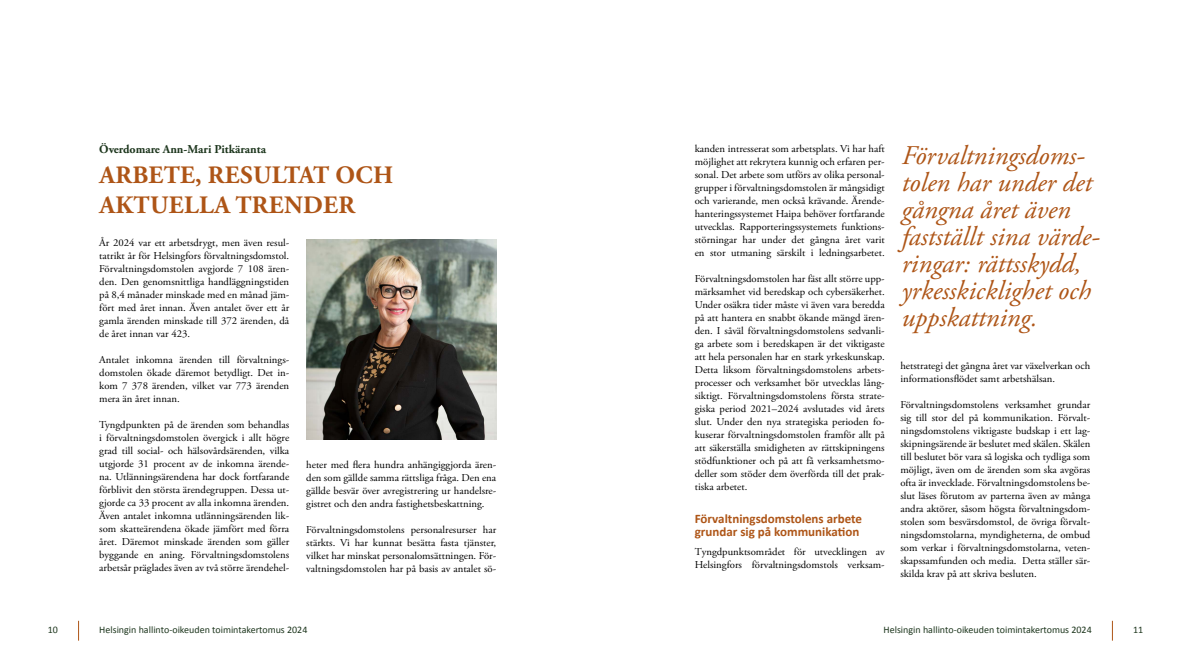
<style>
.page{position:relative;width:1191px;height:669px;background:#fff}
.page>*{position:absolute;margin:0;border:0;box-sizing:border-box;transform-origin:0 0}
.t1{font:italic 27px/27px "Adobe Garamond Pro";color:#ae5517}
.otsikko_h1{font:700 25px/30px "Adobe Garamond Pro";letter-spacing:.015em;color:#ae5517}
.valiotsikko_h2{font:700 13px/13px "Calibri";color:#ae5517}
.leipis_p{font:700 12px "Adobe Garamond Pro";color:#1d361d}
.leipis_p-2{font:10.5px/13px "Adobe Garamond Pro";color:#000;text-align:justify}
.t2{font:10px "Calibri";color:#1d361d}
</style>
<div class="page">
<svg style="left:78px;top:621px;width:1px;height:20px"></svg>
<svg style="left:1112px;top:621px;width:1px;height:20px"></svg>
<img style="left:306px;top:239px;width:190px;height:200px">
<p class="leipis_p" style="left:99px;top:142px;width:168px">Överdomare Ann-Mari Pitkäranta</p>
<h1 class="otsikko_h1" style="left:99px;top:161px;width:295px">ARBETE, RESULTAT OCH<br>AKTUELLA TRENDER</h1>
<p class="leipis_p-2" style="left:99px;top:237px;width:191px">År 2024 var ett arbetsdrygt, men även resul&shy;tatrikt år för Helsingfors förvaltningsdomstol.<br>Förvaltningsdomstolen avgjorde 7 108 ären&shy;den. Den genomsnittliga handläggningstiden på 8,4 månader minskade med en månad jäm&shy;fört med året innan. Även antalet över ett år gamla ärenden minskade till 372 ärenden, då de året innan var 423.</p>
<p class="leipis_p-2" style="left:99px;top:354px;width:191px">Antalet inkomna ärenden till förvaltnings&shy;domstolen ökade däremot betydligt. Det in&shy;kom 7 378 ärenden, vilket var 773 ärenden mera än året innan.</p>
<p class="leipis_p-2" style="left:99px;top:419px;width:191px">Tyngdpunkten på de ärenden som behandlas i förvaltningsdomstolen övergick i allt högre grad till social- och hälsovårdsärenden, vilka utgjorde 31 procent av de inkomna ärende&shy;na. Utlänningsärendena har dock fortfarande förblivit den största ärendegruppen. Dessa ut&shy;gjorde ca 33 procent av alla inkomna ärenden.<br>Även antalet inkomna utlänningsärenden lik&shy;som skatteärendena ökade jämfört med förra året. Däremot minskade ärenden som gäller byggande en aning. Förvaltningsdomstolens arbetsår präglades även av två större ärendehel-</p>
<p class="leipis_p-2" style="left:306px;top:459px;width:191px">heter med flera hundra anhängiggjorda ären&shy;den som gällde samma rättsliga fråga. Den ena gällde besvär över avregistrering ur handelsre&shy;gistret och den andra fastighetsbeskattning.</p>
<p class="leipis_p-2" style="left:306px;top:524px;width:191px">Förvaltningsdomstolens personalresurser har stärkts. Vi har kunnat besätta fasta tjänster, vilket har minskat personalomsättningen. För&shy;valtningsdomstolen har på basis av antalet sö-</p>
<p class="leipis_p-2" style="left:694px;top:142px;width:191px">kanden intresserat som arbetsplats. Vi har haft möjlighet att rekrytera kunnig och erfaren per&shy;sonal. Det arbete som utförs av olika personal&shy;grupper i förvaltningsdomstolen är mångsidigt och varierande, men också krävande. Ärende&shy;hanteringssystemet Haipa behöver fortfarande utvecklas. Rapporteringssystemets funktions&shy;störningar har under det gångna året varit en stor utmaning särskilt i ledningsarbetet.</p>
<p class="leipis_p-2" style="left:694px;top:272px;width:191px">Förvaltningsdomstolen har fäst allt större upp&shy;märksamhet vid beredskap och cybersäkerhet.<br>Under osäkra tider måste vi även vara beredda på att hantera en snabbt ökande mängd ären&shy;den. I såväl förvaltningsdomstolens sedvanli&shy;ga arbete som i beredskapen är det viktigaste att hela personalen har en stark yrkeskunskap.<br>Detta liksom förvaltningsdomstolens arbets&shy;processer och verksamhet bör utvecklas lång&shy;siktigt. Förvaltningsdomstolens första strate&shy;giska period 2021–2024 avslutades vid årets slut. Under den nya strategiska perioden fo&shy;kuserar förvaltningsdomstolen framför allt på att säkerställa smidigheten av rättskipningens stödfunktioner och på att få verksamhetsmo&shy;deller som stöder dem överförda till det prak&shy;tiska arbetet.</p>
<h2 class="valiotsikko_h2" style="left:694px;top:512px;width:169px">Förvaltningsdomstolens arbete grundar sig på kommunikation</h2>
<p class="leipis_p-2" style="left:694px;top:545px;width:191px">Tyngdpunktsområdet för utvecklingen av<br>Helsingfors förvaltningsdomstols verksam-</p>
<h1 class="t1" style="left:901px;top:143px;width:199px">Förvaltningsdoms&shy;tolen har under det gångna året även fastställt sina värde&shy;ringar: rättsskydd, yrkesskicklighet och uppskattning.</h1>
<p class="leipis_p-2" style="left:900px;top:360px;width:191px">hetstrategi det gångna året var växelverkan och informationsflödet samt arbetshälsan.</p>
<p class="leipis_p-2" style="left:900px;top:399px;width:191px">Förvaltningsdomstolens verksamhet grundar sig till stor del på kommunikation. Förvalt&shy;ningsdomstolens viktigaste budskap i ett lag&shy;skipningsärende är beslutet med skälen. Skälen till beslutet bör vara så logiska och tydliga som möjligt, även om de ärenden som ska avgöras ofta är invecklade. Förvaltningsdomstolens be&shy;slut läses förutom av parterna även av många andra aktörer, såsom högsta förvaltningsdom&shy;stolen som besvärsdomstol, de övriga förvalt&shy;ningsdomstolarna, myndigheterna, de ombud som verkar i förvaltningsdomstolarna, veten&shy;skapssamfunden och media. Detta ställer sär&shy;skilda krav på att skriva besluten.</p>
<p class="t2" style="left:48px;top:623px;width:12px">10</p>
<p class="t2" style="left:99px;top:623px;width:210px">Helsingin hallinto-oikeuden toimintakertomus 2024</p>
<p class="t2" style="left:883px;top:623px;width:210px">Helsingin hallinto-oikeuden toimintakertomus 2024</p>
<p class="t2" style="left:1133px;top:623px;width:12px">11</p>
</div>
